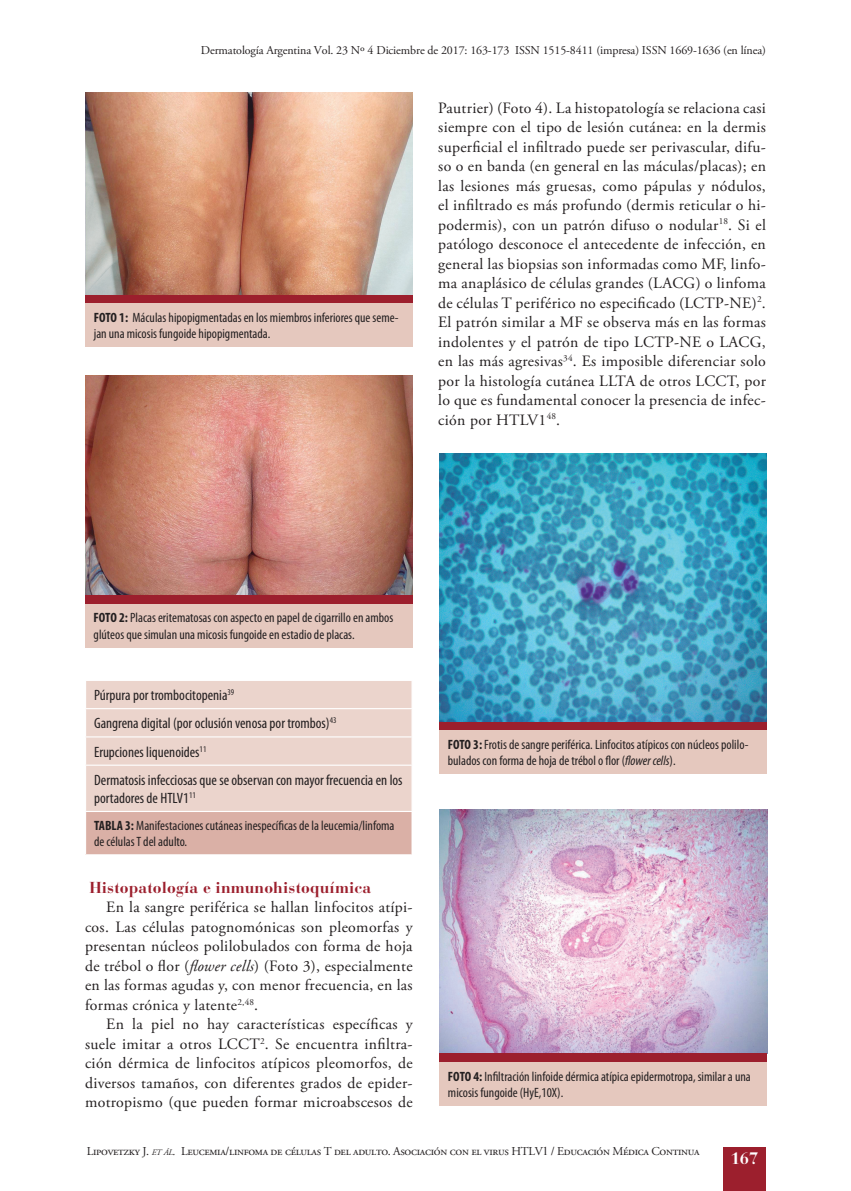
<style>
.page{position:relative;width:851px;height:1191px;background:#fff}
.page>*{position:absolute;margin:0;border:0;box-sizing:border-box;transform-origin:0 0}
.t1{font:700 16.5px "Bauer Bodoni Std";color:#fff}
.t2{font:15.75px/19.5px "Adobe Garamond Pro";letter-spacing:.02em;color:#231f20;text-align:justify}
.t3{font:700 15.75px "Bauer Bodoni Std";letter-spacing:.01em;color:#9c1f2d}
.t4{font:condensed 15px/28.2px "Myriad Pro";color:#231f20}
.t5{font:condensed 13.5px/16.2px "Myriad Pro";color:#231f20}
.t6{font:12px "Adobe Garamond Pro";letter-spacing:-.025em;color:#231f20}
.s1{font-weight:700}
.s2{font-style:italic}
.s3{font-style:italic;font-size:8.4px}
.s4{font-family:"Times New Roman"}
</style>
<div class="page">
<div style="left:723px;top:1146px;width:42px;height:45px;background:#9c1f2d"></div>
<div style="left:86px;top:681px;width:325px;height:130px;background:#ebd4cc"></div>
<div style="left:86px;top:811px;width:326px;height:43px;background:#dab0a6"></div>
<hr style="left:85px;top:708px;width:327px;height:1px;background:#fff">
<hr style="left:85px;top:736px;width:327px;height:1px;background:#fff">
<hr style="left:85px;top:764px;width:327px;height:1px;background:#fff">
<svg style="left:411px;top:681px;width:1px;height:83px"></svg>
<hr style="left:85px;top:811px;width:327px;height:1px;background:#fff">
<hr style="left:411px;top:812px;width:1px;height:42px;background:#fff">
<img style="left:85px;top:93px;width:328px;height:201px">
<div style="left:85px;top:294px;width:328px;height:9px;background:#9c1f2d"></div>
<div style="left:85px;top:303px;width:328px;height:44px;background:#e5c8be"></div>
<img style="left:85px;top:375px;width:327px;height:220px">
<div style="left:85px;top:595px;width:327px;height:9px;background:#9c1f2d"></div>
<div style="left:85px;top:604px;width:327px;height:43px;background:#e5c8be"></div>
<img style="left:439px;top:453px;width:327px;height:268px">
<div style="left:439px;top:721px;width:327px;height:9px;background:#9c1f2d"></div>
<div style="left:439px;top:730px;width:327px;height:44px;background:#e5c8be"></div>
<img style="left:439px;top:809px;width:328px;height:244px">
<div style="left:439px;top:1053px;width:328px;height:9px;background:#9c1f2d"></div>
<div style="left:439px;top:1062px;width:328px;height:43px;background:#e5c8be"></div>
<p class="t6" style="left:201px;top:43px;width:566px">Dermatología Argentina Vol. 23 Nº 4 Diciembre de 2017: 163-173 ISSN 1515-8411 (impresa) ISSN 1669-1636 (en línea)</p>
<p class="t5" style="left:94px;top:309px;width:306px"><span class="s1">FOTO 1:</span> Máculas hipopigmentadas en los miembros inferiores que seme&shy;jan una micosis fungoide hipopigmentada.</p>
<p class="t2" style="left:438px;top:98px;width:329px">Pautrier) (Foto 4). La histopatología se relaciona casi siempre con el tipo de lesión cutánea: en la dermis superficial el infiltrado puede ser perivascular, difu&shy;so o en banda (en general en las máculas/placas); en las lesiones más gruesas, como pápulas y nódulos, el infiltrado es más profundo (dermis reticular o hi&shy;podermis), con un patrón difuso o nodular<sup>18</sup>. Si el patólogo desconoce el antecedente de infección, en general las biopsias son informadas como MF, linfo&shy;ma anaplásico de células grandes (LACG) o linfoma de células T periférico no especificado (LCTP-NE)<sup>2</sup>.<br>El patrón similar a MF se observa más en las formas indolentes y el patrón de tipo LCTP-NE o LACG, en las más agresivas<sup>34</sup>. Es imposible diferenciar solo por la histología cutánea LLTA de otros LCCT, por lo que es fundamental conocer la presencia de infec&shy;ción por HTLV1<sup>48</sup>.</p>
<p class="t5" style="left:94px;top:610px;width:301px"><span class="s1">FOTO 2:</span> Placas eritematosas con aspecto en papel de cigarrillo en ambos glúteos que simulan una micosis fungoide en estadio de placas.</p>
<p class="t4" style="left:94px;top:681px;width:310px">Púrpura por trombocitopenia<sup>39<br></sup>Gangrena digital (por oclusión venosa por trombos)<sup>43<br></sup>Erupciones liquenoides<sup>11<br></sup>Dermatosis infecciosas que se observan con mayor frecuencia en los</p>
<p class="t4" style="left:94px;top:783px;width:103px">portadores de HTLV1<sup>11</sup></p>
<p class="t5" style="left:94px;top:817px;width:302px"><span class="s1">TABLA 3:</span> Manifestaciones cutáneas inespecíficas de la leucemia/linfoma de células T del adulto.</p>
<p class="t3" style="left:89px;top:878px;width:283px">Histopatología e inmunohistoquímica</p>
<p class="t2" style="left:85px;top:898px;width:329px;text-indent:21px">En la sangre periférica se hallan linfocitos atípi&shy;cos. Las células patognomónicas son pleomorfas y presentan núcleos polilobulados con forma de hoja de trébol o flor (<span class="s2">flower cells</span>) (Foto 3), especialmente en las formas agudas y, con menor frecuencia, en las formas crónica y latente<sup>2,48</sup>.</p>
<p class="t2" style="left:85px;top:1015px;width:329px;text-indent:21px">En la piel no hay características específicas y suele imitar a otros LCCT<sup>2</sup>. Se encuentra infiltra&shy;ción dérmica de linfocitos atípicos pleomorfos, de diversos tamaños, con diferentes grados de epider&shy;motropismo (que pueden formar microabscesos de</p>
<p class="t5" style="left:447px;top:736px;width:302px"><span class="s1">FOTO 3:</span> Frotis de sangre periférica. Linfocitos atípicos con núcleos polilo&shy;bulados con forma de hoja de trébol o flor (<span class="s2">flower cells</span>).</p>
<p class="t5" style="left:448px;top:1068px;width:304px"><span class="s1">FOTO 4:</span> Infiltración linfoide dérmica atípica epidermotropa, similar a una micosis fungoide (HyE,10X).</p>
<p class="t6" style="left:87px;top:1144px;width:614px">Lipovetzky J. <span class="s3">et ál</span><span class="s2">.</span> Leucemia/linfoma de células T del adulto. Asociación con el virus HTLV<span class="s4">1</span> / Educación Médica Continua</p>
<p class="t1" style="left:730px;top:1148px;width:29px">167</p>
</div>
